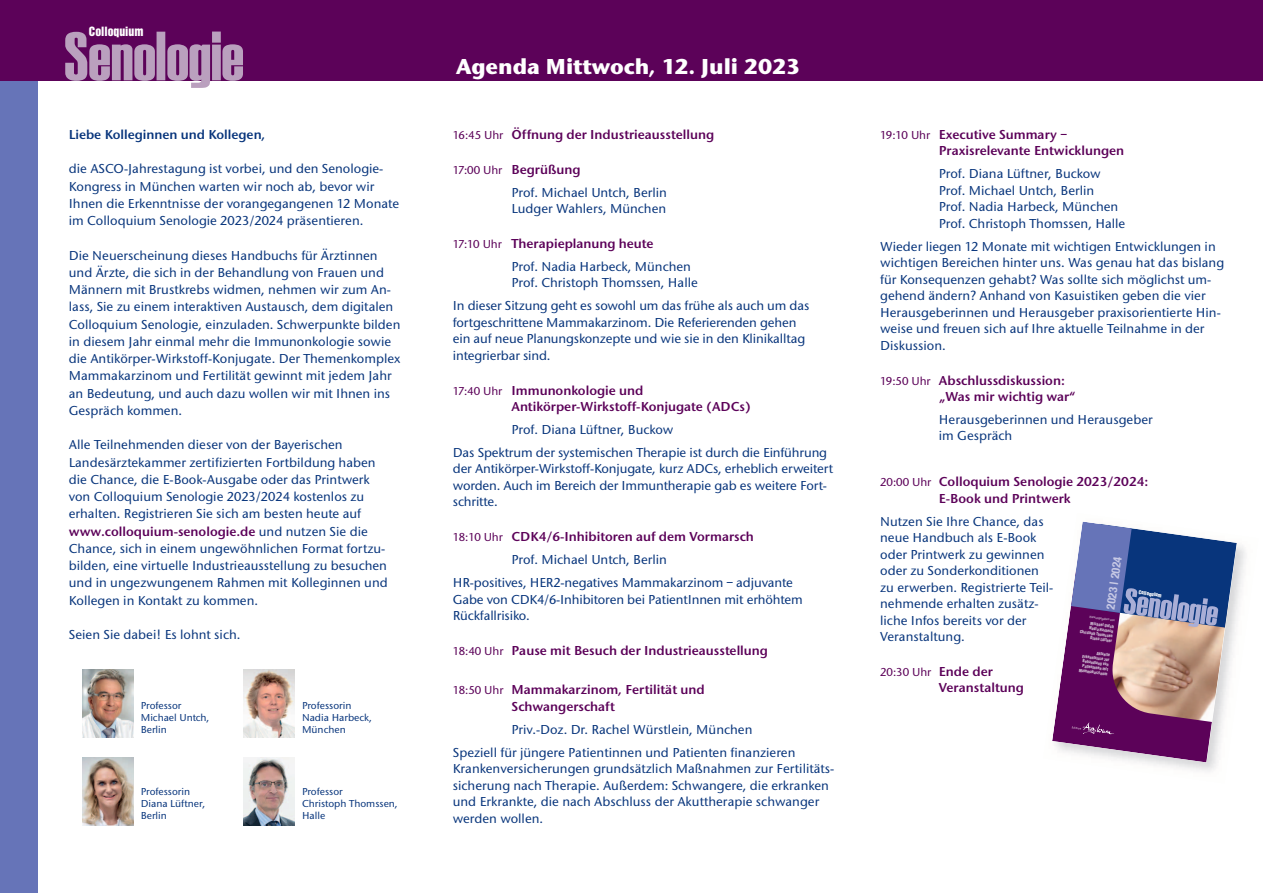
<style>
.page{position:relative;width:1263px;height:893px;background:#fff}
.page>*{position:absolute;margin:0;border:0;box-sizing:border-box;transform-origin:0 0}
.t1{font:700 22.5px "Stone Sans";color:#fff}
.t2{font:500 13.5px/16.5px "Stone Sans";color:#08357c}
.t3{font:600 13.5px/16.5px "Stone Sans";color:#5c0259}
.t4{font:600 13.5px "Stone Sans";color:#08357c}
.t5{font:500 12px "Stone Sans";color:#5c0259}
.t6{font:11.7px "Helvetica Inserat";color:#fff}
.t7{font:700 condensed 11.7px "Helvetica Neue";color:#c8cae5}
.t8{font:500 10.5px/12px "Stone Sans";color:#08357c}
.t9{font:4.95px "Helvetica Inserat";color:#fff}
.t10{font:4.05px/4.8px "Helvetica Inserat";color:#cdbcd1;text-align:right}
.t11{font:500 condensed 3.3px "Helvetica Neue";color:#cdbcd1}
.s1{font-weight:600;color:#5c0259}
.s2{font-weight:500;font-size:12px}
.s3{font-size:12px;color:#5c0259}
.s4{font-weight:600;font-size:13.5px}
</style>
<div class="page">
<div style="left:0;top:0;width:38px;height:893px;background:#6674b8"></div>
<div style="left:0;top:0;width:1263px;height:81px;background:#5c0259"></div>
<svg style="left:65px;top:32px;width:178px;height:56px"></svg>
<img style="left:83px;top:669px;width:51px;height:69px">
<img style="left:243px;top:669px;width:51px;height:69px">
<img style="left:243px;top:758px;width:51px;height:68px">
<img style="left:83px;top:758px;width:51px;height:68px">
<svg style="left:1052px;top:521px;width:185px;height:241px"></svg>
<p class="t6" style="left:89px;top:26px;width:56px">Colloquium</p>
<p class="t4" style="left:69px;top:129px;width:198px">Liebe Kolleginnen und Kollegen,</p>
<p class="t2" style="left:69px;top:162px;width:332px;line-height:17.2px">die ASCO-Jahrestagung ist vorbei, und den Senologie-Kongress in München warten wir noch ab, bevor wir Ihnen die Erkenntnisse der vorangegangenen 12 Monate im Colloquium Senologie 2023/2024 präsentieren.</p>
<p class="t2" style="left:69px;top:248px;width:333px;line-height:17.2px">Die Neuerscheinung dieses Handbuchs für Ärztinnen und Ärzte, die sich in der Behandlung von Frauen und Männern mit Brustkrebs widmen, nehmen wir zum An&shy;lass, Sie zu einem interaktiven Austausch, dem digitalen Colloquium Senologie, einzuladen. Schwerpunkte bilden in diesem Jahr einmal mehr die Immunonkologie sowie die Antikörper-Wirkstoff-Konjugate. Der Themenkomplex Mammakarzinom und Fertilität gewinnt mit jedem Jahr an Bedeutung, und auch dazu wollen wir mit Ihnen ins Gespräch kommen.</p>
<p class="t2" style="left:69px;top:438px;width:320px;line-height:17.2px">Alle Teilnehmenden dieser von der Bayerischen Landesärztekammer zertifizierten Fortbildung haben die Chance, die E-Book-Ausgabe oder das Printwerk von Colloquium Senologie 2023/2024 kostenlos zu erhalten. Registrieren Sie sich am besten heute auf <span class="s1">www.colloquium-senologie.de</span> und nutzen Sie die Chance, sich in einem ungewöhnlichen Format fortzu - bilden, eine virtuelle Industrieausstellung zu besuchen und in ungezwungenem Rahmen mit Kolleginnen und Kollegen in Kontakt zu kommen.</p>
<p class="t2" style="left:69px;top:628px;width:173px">Seien Sie dabei! Es lohnt sich.</p>
<p class="t8" style="left:141px;top:701px;width:70px">Professor<br>Michael Untch,<br>Berlin</p>
<p class="t8" style="left:302px;top:701px;width:71px">Professorin<br>Nadia Harbeck,<br>München</p>
<p class="t8" style="left:141px;top:786px;width:66px">Professorin<br>Diana Lüftner,<br>Berlin</p>
<p class="t8" style="left:302px;top:786px;width:97px">Professor<br>Christoph Thomssen,<br>Halle</p>
<h1 class="t1" style="left:456px;top:58px;width:346px">Agenda Mittwoch, 12. Juli 2023</h1>
<p class="t3" style="left:453px;top:127px;width:263px"><span class="s2">16:45 Uhr</span> Öffnung der Industrieausstellung</p>
<p class="t2" style="left:512px;top:159px;width:157px;line-height:23px;text-indent:-59px"><span class="s3">17:00 Uhr</span> <span class="s1">Begrüßung<br></span>Prof. Michael Untch, Berlin</p>
<p class="t2" style="left:512px;top:202px;width:156px">Ludger Wahlers, München</p>
<p class="t2" style="left:512px;top:233px;width:181px;line-height:23px;text-indent:-59px"><span class="s3">17:10 Uhr</span> <span class="s1">Therapieplanung heute<br></span>Prof. Nadia Harbeck, München</p>
<p class="t2" style="left:453px;top:273px;width:358px;line-height:23px;text-indent:59px">Prof. Christoph Thomssen, Halle<br>In dieser Sitzung geht es sowohl um das frühe als auch um das</p>
<p class="t2" style="left:453px;top:315px;width:354px">fortgeschrittene Mammakarzinom. Die Referierenden gehen ein auf neue Planungskonzepte und wie sie in den Klinikalltag integrierbar sind.</p>
<p class="t3" style="left:511px;top:383px;width:241px;text-indent:-59px"><span class="s2">17:40 Uhr</span> Immunonkologie und<br>Antikörper-Wirkstoff-Konjugate (ADCs)</p>
<p class="t2" style="left:453px;top:419px;width:376px;line-height:23px;text-indent:59px">Prof. Diana Lüftner, Buckow<br>Das Spektrum der systemischen Therapie ist durch die Einführung</p>
<p class="t2" style="left:453px;top:462px;width:382px">der Antikörper-Wirkstoff-Konjugate, kurz ADCs, erheblich erweitert worden. Auch im Bereich der Immuntherapie gab es weitere Fort&shy;schritte.</p>
<p class="t3" style="left:453px;top:530px;width:303px"><span class="s2">18:10 Uhr</span> CDK4/6-Inhibitoren auf dem Vormarsch</p>
<p class="t2" style="left:512px;top:553px;width:157px">Prof. Michael Untch, Berlin</p>
<p class="t2" style="left:453px;top:576px;width:342px">HR-positives, HER2-negatives Mammakarzinom – adjuvante</p>
<p class="t2" style="left:453px;top:592px;width:351px">Gabe von CDK4/6-Inhibitoren bei PatientInnen mit erhöhtem<br>Rückfallrisiko.</p>
<p class="t3" style="left:453px;top:643px;width:317px"><span class="s2">18:40 Uhr</span> Pause mit Besuch der Industrieausstellung</p>
<p class="t3" style="left:512px;top:683px;width:195px;text-indent:-59px"><span class="s2">18:50 Uhr</span> Mammakarzinom, Fertilität und<br>Schwangerschaft</p>
<p class="t2" style="left:453px;top:719px;width:344px;line-height:23px;text-indent:59px">Priv.-Doz. Dr. Rachel Würstlein, München<br>Speziell für jüngere Patientinnen und Patienten finanzieren</p>
<p class="t2" style="left:453px;top:762px;width:383px">Krankenversicherungen grundsätzlich Maßnahmen zur Fertilitäts&shy;sicherung nach Therapie. Außerdem: Schwangere, die erkranken und Erkrankte, die nach Abschluss der Akuttherapie schwanger werden wollen.</p>
<p class="t3" style="left:939px;top:127px;width:187px;text-indent:-59px"><span class="s2">19:10 Uhr</span> Executive Summary –<br>Praxisrelevante Entwicklungen</p>
<p class="t2" style="left:939px;top:167px;width:188px">Prof. Diana Lüftner, Buckow<br>Prof. Michael Untch, Berlin<br>Prof. Nadia Harbeck, München<br>Prof. Christoph Thomssen, Halle</p>
<p class="t2" style="left:880px;top:239px;width:345px">Wieder liegen 12 Monate mit wichtigen Entwicklungen in wichtigen Bereichen hinter uns. Was genau hat das bislang für Konsequenzen gehabt? Was sollte sich möglichst um - gehend ändern? Anhand von Kasuistiken geben die vier Herausgeberinnen und Herausgeber praxisorientierte Hin&shy;weise und freuen sich auf Ihre aktuelle Teilnahme in der Diskussion.</p>
<p class="t3" style="left:939px;top:373px;width:138px;text-indent:-59px"><span class="s2">19:50 Uhr</span> Abschlussdiskussion: „Was mir wichtig war“</p>
<p class="t2" style="left:939px;top:413px;width:215px">Herausgeberinnen und Herausgeber im Gespräch</p>
<p class="t3" style="left:939px;top:475px;width:211px;text-indent:-59px"><span class="s2">20:00 Uhr</span> Colloquium Senologie 2023/2024:<br>E-Book und Printwerk</p>
<p class="t2" style="left:880px;top:514px;width:175px">Nutzen Sie Ihre Chance, das neue Handbuch als E-Book oder Printwerk zu gewinnen oder zu Sonderkonditionen zu erwerben. Registrierte Teil&shy;nehmende erhalten zusätz - liche Infos bereits vor der<br>Veranstaltung.</p>
<p class="t5" style="left:880px;top:668px;width:114px">20:30 Uhr <span class="s4">Ende der</span></p>
<p class="t3" style="left:939px;top:681px;width:86px">Veranstaltung</p>
<p class="t7" style="left:1106px;top:608px;width:54px;rotate:-82deg">2023 | 2024</p>
<p class="t9" style="left:1139px;top:590px;width:25px;rotate:8deg">Colloquium</p>
<p class="t11" style="left:1090px;top:615px;width:27px;rotate:8deg">Herausgegeben von</p>
<p class="t10" style="left:1081px;top:620px;width:34px;rotate:8deg">Michael Untch<br>Nadia Harbeck<br>Christoph Thomssen<br>Diana Lüftner</p>
<p class="t10" style="left:1082px;top:649px;width:30px;rotate:8deg">Aktuelle<br>Erkenntnisse zur<br>Behandlung von<br>PatienInnen mit<br>Mammakarzinom</p>
</div>
